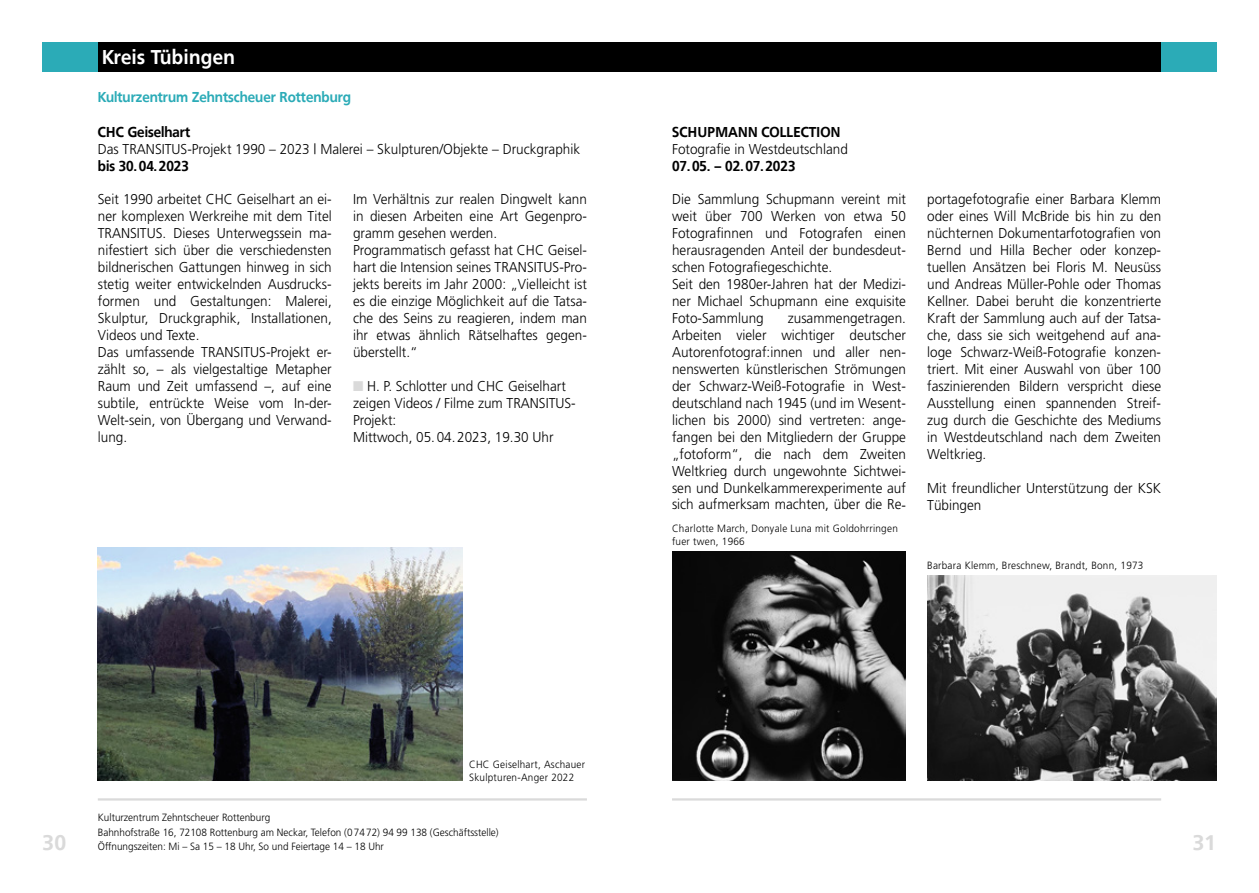
<style>
.page{position:relative;width:1259px;height:893px;background:#fff}
.page>*{position:absolute;margin:0;border:0;box-sizing:border-box;transform-origin:0 0}
.t1{font:700 21px "Frutiger BSK";color:#dadada}
.t2{font:700 19.8px "Frutiger BSK";letter-spacing:.025em;color:#fff;scale:.95 1}
.t3{font:300 14.25px/17px "Frutiger";color:#000;scale:.95 1}
.t4{font:700 14.25px "Frutiger BSK";color:#000;scale:.95 1}
.t5{font:700 14.25px "Frutiger BSK";color:#2babb7;scale:.95 1}
.t6{font:700 14.25px "Frutiger BSK";letter-spacing:.02em;color:#000;scale:.95 1}
.t7{font:300 10.5px/14.9px "Frutiger";color:#000;scale:.95 1}
.t8{font:300 10.5px/12.8px "Frutiger";letter-spacing:.025em;color:#000;scale:.95 1}
.s1{color:#dadada}
</style>
<div class="page">
<hr style="left:98px;top:798px;width:489px;height:2px;background:#dadada">
<hr style="left:672px;top:798px;width:489px;height:2px;background:#dadada">
<div style="left:98px;top:43px;width:531px;height:29px;background:#000"></div>
<div style="left:629px;top:43px;width:532px;height:29px;background:#000"></div>
<div style="left:43px;top:43px;width:55px;height:29px;background:#2babb7"></div>
<div style="left:1161px;top:43px;width:55px;height:29px;background:#2babb7"></div>
<img style="left:98px;top:547px;width:365px;height:234px">
<img style="left:927px;top:575px;width:289px;height:206px">
<img style="left:672px;top:551px;width:234px;height:230px">
<h2 class="t2" style="left:102px;top:45px;width:141px">Kreis Tübingen</h2>
<p class="t5" style="left:98px;top:89px;width:268px">Kulturzentrum Zehntscheuer Rottenburg</p>
<p class="t4" style="left:98px;top:123px;width:99px">CHC Geiselhart</p>
<p class="t3" style="left:98px;top:140px;width:509px">Das TRANSITUS-Projekt 1990 – 2023 | Malerei – Skulpturen/Objekte – Druckgraphik</p>
<p class="t4" style="left:98px;top:157px;width:98px">bis 30.04.2023</p>
<p class="t3" style="left:98px;top:191px;width:248px">Seit 1990 arbeitet CHC Geiselhart an ei&shy;ner komplexen Werkreihe mit dem Titel TRANSITUS. Dieses Unterwegssein ma&shy;nifestiert sich über die verschiedensten bildnerischen Gattungen hinweg in sich stetig weiter entwickelnden Ausdrucks&shy;formen und Gestaltungen: Malerei, Skulptur, Druckgraphik, Installationen, Videos und Texte.<br>Das umfassende TRANSITUS-Projekt er&shy;zählt so, – als vielgestaltige Metapher Raum und Zeit umfassend –, auf eine subtile, entrückte Weise vom In-der-Welt-sein, von Übergang und Verwand&shy;lung.</p>
<p class="t3" style="left:353px;top:191px;width:248px">Im Verhältnis zur realen Dingwelt kann in diesen Arbeiten eine Art Gegenpro&shy;gramm gesehen werden.<br>Programmatisch gefasst hat CHC Geisel&shy;hart die Intension seines TRANSITUS-Pro&shy;jekts bereits im Jahr 2000: „Vielleicht ist es die einzige Möglichkeit auf die Tatsa&shy;che des Seins zu reagieren, indem man ihr etwas ähnlich Rätselhaftes gegen&shy;überstellt.“</p>
<p class="t3" style="left:353px;top:377px;width:236px"><span class="s1">■</span> H. P. Schlotter und CHC Geiselhart zeigen Videos / Filme zum TRANSITUS-<br>Projekt:<br>Mittwoch, 05.04.2023, 19.30 Uhr</p>
<p class="t8" style="left:469px;top:758px;width:124px">CHC Geiselhart, Aschauer<br>Skulpturen-Anger 2022</p>
<p class="t6" style="left:672px;top:123px;width:179px">SCHUPMANN COLLECTION</p>
<p class="t3" style="left:672px;top:140px;width:187px">Fotografie in Westdeutschland</p>
<p class="t4" style="left:672px;top:157px;width:132px">07.05. – 02.07.2023</p>
<p class="t3" style="left:672px;top:191px;width:248px">Die Sammlung Schupmann vereint mit weit über 700 Werken von etwa 50<br>Fotografinnen und Fotografen einen herausragenden Anteil der bundesdeut&shy;schen Fotografiegeschichte.<br>Seit den 1980er-Jahren hat der Medizi&shy;ner Michael Schupmann eine exquisite Foto-Sammlung</p>
<p class="t3" style="left:672px;top:310px;width:248px;text-align:justify;text-indent:116px">zusammengetragen.<br>Arbeiten vieler wichtiger deutscher Autorenfotograf:innen und aller nen&shy;nenswerten künstlerischen Strömungen der Schwarz-Weiß-Fotografie in West&shy;deutschland nach 1945 (und im Wesent&shy;lichen bis 2000) sind vertreten: ange&shy;fangen bei den Mitgliedern der Gruppe „fotoform“, die nach dem Zweiten Weltkrieg durch ungewohnte Sichtwei&shy;sen und Dunkelkammerexperimente auf sich aufmerksam machten, über die Re-</p>
<p class="t8" style="left:672px;top:522px;width:239px">Charlotte March, Donyale Luna mit Goldohrringen fuer twen, 1966</p>
<p class="t3" style="left:927px;top:191px;width:248px;text-align:justify">portagefotografie einer Barbara Klemm oder eines Will McBride bis hin zu den nüchternen Dokumentarfotografien von Bernd und Hilla Becher oder konzep&shy;tuellen Ansätzen bei Floris M. Neusüss und Andreas Müller-Pohle oder Thomas Kellner. Dabei beruht die konzentrierte Kraft der Sammlung auch auf der Tatsa&shy;che, dass sie sich weitgehend auf ana&shy;loge Schwarz-Weiß-Fotografie konzen&shy;triert. Mit einer Auswahl von über 100 faszinierenden Bildern verspricht diese Ausstellung einen spannenden Streif&shy;zug durch die Geschichte des Mediums in Westdeutschland nach dem Zweiten Weltkrieg.</p>
<p class="t3" style="left:927px;top:479px;width:248px">Mit freundlicher Unterstützung der KSK<br>Tübingen</p>
<p class="t8" style="left:927px;top:559px;width:229px">Barbara Klemm, Breschnew, Brandt, Bonn, 1973</p>
<p class="t7" style="left:98px;top:810px;width:423px">Kulturzentrum Zehntscheuer Rottenburg<br>Bahnhofstraße 16, 72108 Rottenburg am Neckar, Telefon (07472) 94 99 138 (Geschäftsstelle)<br>Öffnungszeiten: Mi – Sa 15 – 18 Uhr, So und Feiertage 14 – 18 Uhr</p>
<h1 class="t1" style="left:43px;top:830px;width:25px">30</h1>
<h1 class="t1" style="left:1192px;top:830px;width:25px">31</h1>
</div>
